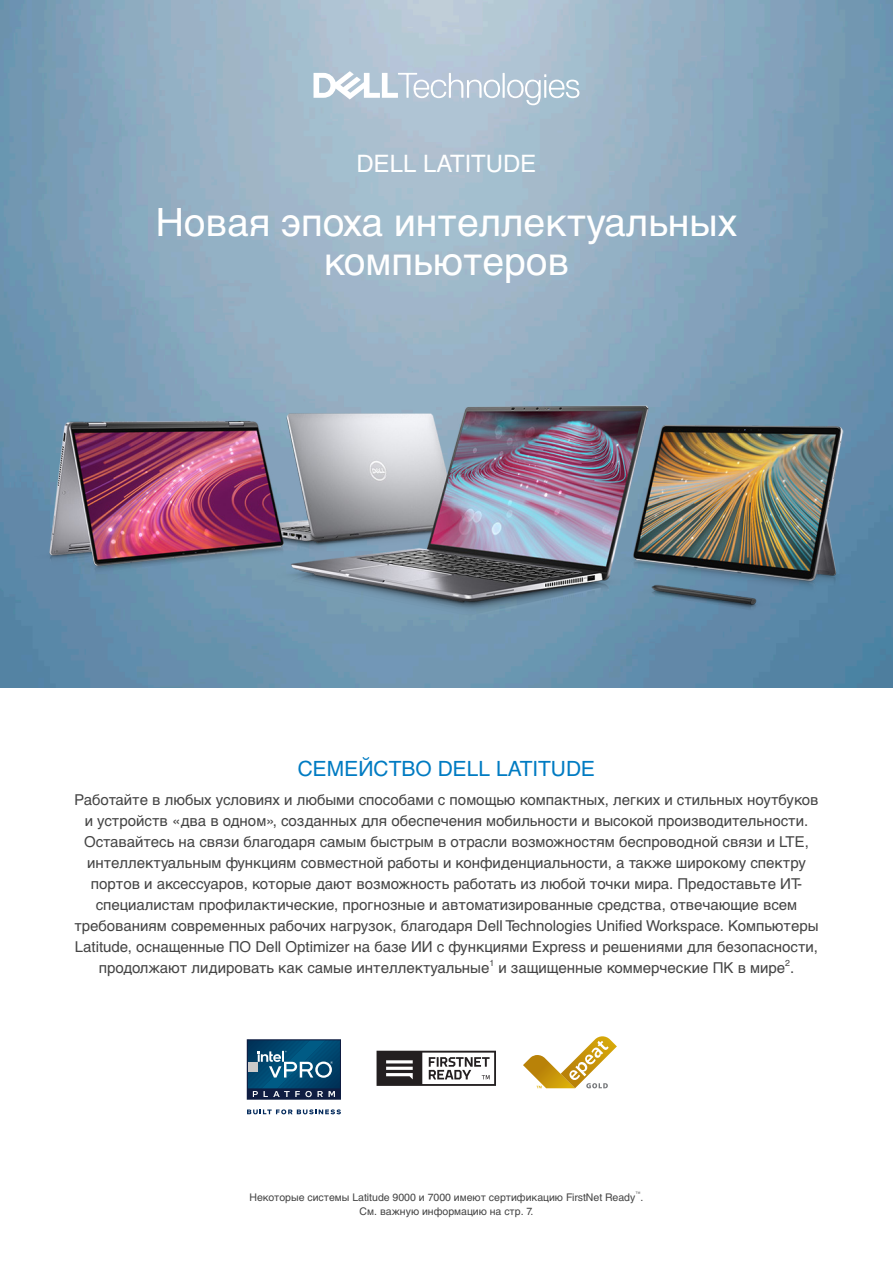
<style>
.page{position:relative;width:893px;height:1263px;background:#fff}
.page>*{position:absolute;margin:0;border:0;box-sizing:border-box;transform-origin:0 0}
.t1{font:39px/39px "Helvetica Cyr Upright";color:#fff;text-align:center}
.t2{font:24px "Helvetica Cyr Upright";color:#fff}
.t3{font:21px "Helvetica Cyr Upright";color:#007bc2}
.t4{font:15px "Helvetica Cyr Upright";color:#444}
.t5{font:10.5px "Helvetica Cyr Upright";color:#444}
.t6{font:8.7px "Helvetica Cyr Upright";color:#444}
.t7{font:6.15px "Helvetica Cyr Upright";color:#444}
</style>
<div class="page">
<img style="left:0;top:0;width:893px;height:688px">
<img style="left:16px;top:215px;width:860px;height:473px">
<svg style="left:377px;top:1051px;width:119px;height:35px"></svg>
<svg style="left:314px;top:71px;width:265px;height:34px"></svg>
<svg style="left:247px;top:1109px;width:94px;height:5px"></svg>
<svg style="left:247px;top:1039px;width:94px;height:61px;background:#24587a"></svg>
<svg style="left:523px;top:1036px;width:94px;height:52px"></svg>
<p class="t2" style="left:356px;top:150px;width:181px">DELL LATITUDE</p>
<p class="t1" style="left:156px;top:203px;width:583px">Новая эпоха интеллектуальных компьютеров</p>
<p class="t3" style="left:298px;top:757px;width:299px">СЕМЕЙСТВО DELL LATITUDE</p>
<p class="t4" style="left:74px;top:792px;width:745px">Работайте в любых условиях и любыми способами с помощью компактных, легких и стильных ноутбуков</p>
<p class="t4" style="left:85px;top:813px;width:725px">и устройств «два в одном», созданных для обеспечения мобильности и высокой производительности.</p>
<p class="t4" style="left:84px;top:834px;width:726px">Оставайтесь на связи благодаря самым быстрым в отрасли возможностям беспроводной связи и LTE,</p>
<p class="t4" style="left:87px;top:855px;width:720px">интеллектуальным функциям совместной работы и конфиденциальности, а также широкому спектру</p>
<p class="t4" style="left:91px;top:876px;width:713px">портов и аксессуаров, которые дают возможность работать из любой точки мира. Предоставьте ИТ-</p>
<p class="t4" style="left:96px;top:897px;width:703px">специалистам профилактические, прогнозные и автоматизированные средства, отвечающие всем</p>
<p class="t4" style="left:74px;top:918px;width:746px">требованиям современных рабочих нагрузок, благодаря Dell Technologies Unified Workspace. Компьютеры</p>
<p class="t4" style="left:75px;top:939px;width:745px">Latitude, оснащенные ПО Dell Optimizer на базе ИИ с функциями Express и решениями для безопасности,</p>
<p class="t4" style="left:99px;top:960px;width:392px">продолжают лидировать как самые интеллектуальные</p>
<p class="t6" style="left:489px;top:958px;width:6px">1</p>
<p class="t4" style="left:498px;top:960px;width:297px">и защищенные коммерческие ПК в мире .</p>
<p class="t6" style="left:785px;top:958px;width:6px">2</p>
<p class="t7" style="left:635px;top:1190px;width:7px">™</p>
<p class="t5" style="left:249px;top:1191px;width:387px">Некоторые системы Latitude 9000 и 7000 имеют сертификацию FirstNet Ready</p>
<p class="t5" style="left:641px;top:1191px;width:4px">.</p>
<p class="t5" style="left:360px;top:1205px;width:175px">См. важную информацию на стр. 7.</p>
</div>
